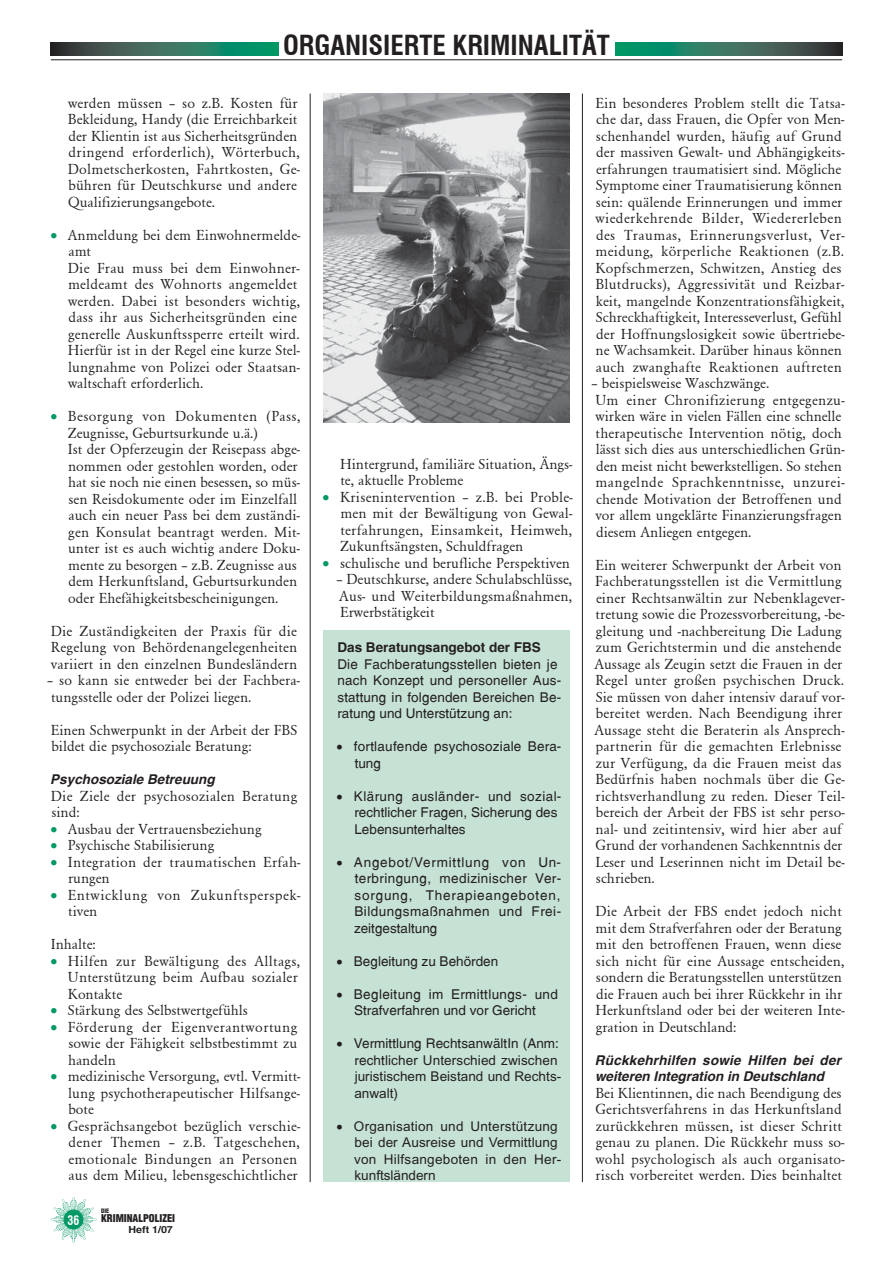
<style>
.page{position:relative;width:893px;height:1263px;background:#fff}
.page>*{position:absolute;margin:0;border:0;box-sizing:border-box;transform-origin:0 0}
.t1{font:700 condensed 27px "Swiss 721 BT";color:#231f20}
.t2{font:15px/16.5px "Garamond";letter-spacing:.005em;color:#231f20}
.t3{font:15px/16.5px "Garamond";letter-spacing:.035em;color:#231f20}
.t4{font:13.5px/16.5px "Switzerland Plain";letter-spacing:.01em;color:#231f20}
.t5{font:13.5px/16.5px "Arial";letter-spacing:.01em;color:#231f20}
.t6{font:italic 700 13.5px/16.5px "Switzerland";color:#231f20}
.t7{font:700 13.5px "Switzerland";color:#231f20}
.t8{font:700 condensed 12.75px "Swiss 721 BT";color:#fff;scale:.93 1}
.t9{font:10.5px "Switzerland Cond Black Plain";color:#231f20}
.t10{font:700 9.75px "Switzerland";color:#231f20;scale:1.1 1}
.t11{font:6px "Switzerland Cond Black Plain";color:#231f20}
.s1{color:#009864}
.s2{font-family:"Switzerland Plain"}
</style>
<div class="page">
<hr style="left:51px;top:60px;width:791px;height:1px;background:#231f20">
<hr style="left:310px;top:94px;width:1px;height:1088px;background:#231f20">
<hr style="left:582px;top:94px;width:1px;height:1088px;background:#231f20">
<svg style="left:51px;top:43px;width:227px;height:12px;background:#2c6d5a"></svg>
<svg style="left:615px;top:43px;width:227px;height:12px;background:#2c6f5b"></svg>
<div style="left:323px;top:630px;width:247px;height:552px;background:#c6e2d5"></div>
<img style="left:51px;top:1197px;width:45px;height:46px">
<div style="left:64px;top:1210px;width:19px;height:19px;background:#009864;border-radius:50%"></div>
<img style="left:323px;top:94px;width:246px;height:328px">
<h1 class="t1" style="left:283px;top:29px;width:328px">ORGANISIERTE KRIMINALITÄT</h1>
<p class="t2" style="left:68px;top:96px;width:234px">werden müssen – so z.B. Kosten für Bekleidung, Handy (die Erreichbarkeit der Klientin ist aus Sicherheitsgründen dringend erforderlich), Wörterbuch, Dolmetscherkosten, Fahrtkosten, Ge&shy;bühren für Deutschkurse und andere Qualifizierungsangebote.</p>
<p class="t2" style="left:68px;top:228px;width:234px;text-indent:-18px"><span class="s1">•</span> Anmeldung bei dem Einwohnermelde&shy;amt<br>Die Frau muss bei dem Einwohner&shy;meldeamt des Wohnorts angemeldet werden. Dabei ist besonders wichtig, dass ihr aus Sicherheitsgründen eine generelle Auskunftssperre erteilt wird.<br>Hierfür ist in der Regel eine kurze Stel&shy;lungnahme von Polizei oder Staatsan&shy;waltschaft erforderlich.</p>
<p class="t2" style="left:68px;top:409px;width:234px;text-indent:-17px"><span class="s1">•</span> Besorgung von Dokumenten (Pass, Zeugnisse, Geburtsurkunde u.ä.)<br>Ist der Opferzeugin der Reisepass abge&shy;nommen oder gestohlen worden, oder hat sie noch nie einen besessen, so müs&shy;sen Reisdokumente oder im Einzelfall auch ein neuer Pass bei dem zuständi&shy;gen Konsulat beantragt werden. Mit&shy;unter ist es auch wichtig andere Doku&shy;mente zu besorgen – z.B. Zeugnisse aus dem Herkunftsland, Geburtsurkunden oder Ehefähigkeitsbescheinigungen.</p>
<p class="t2" style="left:51px;top:624px;width:248px;text-align:justify">Die Zuständigkeiten der Praxis für die Regelung von Behördenangelegenheiten variiert in den einzelnen Bundesländern</p>
<p class="t2" style="left:47px;top:673px;width:254px">– so kann sie entweder bei der Fachbera&shy;tungsstelle oder der Polizei liegen.</p>
<p class="t2" style="left:51px;top:723px;width:248px">Einen Schwerpunkt in der Arbeit der FBS bildet die psychosoziale Beratung:</p>
<p class="t6" style="left:50px;top:772px;width:166px">Psychosoziale Betreuung</p>
<p class="t2" style="left:51px;top:789px;width:248px">Die Ziele der psychosozialen Beratung sind:</p>
<p class="t2" style="left:50px;top:822px;width:213px"><span class="s1">•</span> Ausbau der Vertrauensbeziehung</p>
<p class="t2" style="left:50px;top:838px;width:165px"><span class="s1">•</span> Psychische Stabilisierung</p>
<p class="t2" style="left:68px;top:855px;width:234px;text-indent:-18px"><span class="s1">•</span> Integration der traumatischen Erfah&shy;rungen</p>
<p class="t3" style="left:68px;top:888px;width:234px;text-indent:-18px"><span class="s1">•</span> Entwicklung von Zukunftsperspek&shy;tiven</p>
<p class="t2" style="left:51px;top:937px;width:46px">Inhalte:</p>
<p class="t2" style="left:68px;top:954px;width:234px;text-indent:-18px"><span class="s1">•</span> Hilfen zur Bewältigung des Alltags,<br>Unterstützung beim Aufbau sozialer<br>Kontakte</p>
<p class="t2" style="left:50px;top:1003px;width:199px"><span class="s1">•</span> Stärkung des Selbstwertgefühls</p>
<p class="t2" style="left:68px;top:1020px;width:231px;text-align:justify;text-indent:-18px"><span class="s1">•</span> Förderung der Eigenverantwortung sowie der Fähigkeit selbstbestimmt zu handeln</p>
<p class="t2" style="left:68px;top:1069px;width:234px;text-align:justify;text-indent:-18px"><span class="s1">•</span> medizinische Versorgung, evtl. Vermitt&shy;lung psychotherapeutischer Hilfsange&shy;bote</p>
<p class="t2" style="left:68px;top:1119px;width:233px;text-indent:-18px"><span class="s1">•</span> Gesprächsangebot bezüglich verschie&shy;dener Themen – z.B. Tatgeschehen, emotionale Bindungen an Personen aus dem Milieu, lebensgeschichtlicher</p>
<p class="t8" style="left:67px;top:1212px;width:14px">36</p>
<p class="t11" style="left:101px;top:1208px;width:10px">DIE</p>
<p class="t9" style="left:101px;top:1214px;width:76px">KRIMINALPOLIZEI</p>
<p class="t10" style="left:128px;top:1226px;width:42px">Heft 1/07</p>
<p class="t2" style="left:340px;top:457px;width:234px">Hintergrund, familiäre Situation, Ängs&shy;te, aktuelle Probleme</p>
<p class="t2" style="left:340px;top:490px;width:234px;text-align:justify;text-indent:-17px"><span class="s1">•</span> Krisenintervention – z.B. bei Proble&shy;men mit der Bewältigung von Gewal&shy;terfahrungen, Einsamkeit, Heimweh, Zukunftsängsten, Schuldfragen</p>
<p class="t2" style="left:322px;top:556px;width:249px"><span class="s1">•</span> schulische und berufliche Perspektiven</p>
<p class="t2" style="left:336px;top:572px;width:237px;text-align:justify">– Deutschkurse, andere Schulabschlüsse, Aus- und Weiterbildungsmaßnahmen, Erwerbstätigkeit</p>
<p class="t7" style="left:337px;top:642px;width:205px">Das Beratungsangebot der FBS</p>
<p class="t4" style="left:337px;top:657px;width:225px">Die Fachberatungsstellen bieten je nach Konzept und personeller Aus&shy;stattung in folgenden Bereichen Be&shy;ratung und Unterstützung an:</p>
<p class="t4" style="left:354px;top:739px;width:208px;text-indent:-18px">• fortlaufende psychosoziale Bera&shy;tung</p>
<p class="t4" style="left:354px;top:789px;width:208px;text-indent:-18px">• Klärung ausländer- und sozial&shy;rechtlicher Fragen, Sicherung des<br>Lebensunterhaltes</p>
<p class="t4" style="left:354px;top:855px;width:209px;text-align:justify;text-indent:-17px">• Angebot/Vermittlung von Un&shy;terbringung, medizinischer Ver&shy;sorgung, Therapieangeboten, Bildungsmaßnahmen und Frei&shy;zeitgestaltung</p>
<p class="t4" style="left:336px;top:954px;width:163px">• Begleitung zu Behörden</p>
<p class="t4" style="left:336px;top:987px;width:223px;text-align:center">• Begleitung im Ermittlungs- und<br>Strafverfahren und vor Gericht</p>
<p class="t4" style="left:336px;top:1036px;width:224px">• Vermittlung RechtsanwältIn (Anm:</p>
<p class="t5" style="left:354px;top:1053px;width:208px"><span class="s2">recht</span>licher Unterschied zwischen juristischem Beistand und Rechts&shy;anwalt)</p>
<p class="t5" style="left:354px;top:1119px;width:209px;text-indent:-18px">• Organisation und Unterstützung bei der Ausreise und Vermittlung von Hilfsangeboten in den Her&shy;kunftsländern</p>
<p class="t2" style="left:595px;top:96px;width:251px">Ein besonderes Problem stellt die Tatsa&shy;che dar, dass Frauen, die Opfer von Men&shy;schenhandel wurden, häufig auf Grund der massiven Gewalt- und Abhängigkeits&shy;erfahrungen traumatisiert sind. Mögliche Symptome einer Traumatisierung können sein: quälende Erinnerungen und immer wiederkehrende Bilder, Wiedererleben des Traumas, Erinnerungsverlust, Ver&shy;meidung, körperliche Reaktionen (z.B.<br>Kopfschmerzen, Schwitzen, Anstieg des Blutdrucks), Aggressivität und Reizbar&shy;keit, mangelnde Konzentrationsfähigkeit, Schreckhaftigkeit, Interesseverlust, Gefühl der Hoffnungslosigkeit sowie übertriebe&shy;ne Wachsamkeit. Darüber hinaus können auch zwanghafte Reaktionen auftreten</p>
<p class="t2" style="left:591px;top:376px;width:254px">– beispielsweise Waschzwänge.<br>Um einer Chronifizierung entgegenzu&shy;wirken wäre in vielen Fällen eine schnelle therapeutische Intervention nötig, doch lässt sich dies aus unterschiedlichen Grün&shy;den meist nicht bewerkstelligen. So stehen mangelnde Sprachkenntnisse, unzurei&shy;chende Motivation der Betroffenen und vor allem ungeklärte Finanzierungsfragen diesem Anliegen entgegen.</p>
<p class="t2" style="left:594px;top:558px;width:251px">Ein weiterer Schwerpunkt der Arbeit von Fachberatungsstellen ist die Vermittlung einer Rechtsanwältin zur Nebenklagever&shy;tretung sowie die Prozessvorbereitung, -be&shy;gleitung und -nachbereitung Die Ladung zum Gerichtstermin und die anstehende Aussage als Zeugin setzt die Frauen in der Regel unter großen psychischen Druck.<br>Sie müssen von daher intensiv darauf vor&shy;bereitet werden. Nach Beendigung ihrer Aussage steht die Beraterin als Ansprech&shy;partnerin für die gemachten Erlebnisse zur Verfügung, da die Frauen meist das Bedürfnis haben nochmals über die Ge&shy;richtsverhandlung zu reden. Dieser Teil&shy;bereich der Arbeit der FBS ist sehr perso&shy;nal- und zeitintensiv, wird hier aber auf Grund der vorhandenen Sachkenntnis der Leser und Leserinnen nicht im Detail be&shy;schrieben.</p>
<p class="t2" style="left:595px;top:904px;width:251px">Die Arbeit der FBS endet jedoch nicht mit dem Strafverfahren oder der Beratung mit den betroffenen Frauen, wenn diese sich nicht für eine Aussage entscheiden, sondern die Beratungsstellen unterstützen die Frauen auch bei ihrer Rückkehr in ihr Herkunftsland oder bei der weiteren Inte&shy;gration in Deutschland:</p>
<p class="t6" style="left:595px;top:1053px;width:248px">Rückkehrhilfen sowie Hilfen bei der weiteren Integration in Deutschland</p>
<p class="t2" style="left:595px;top:1086px;width:250px">Bei Klientinnen, die nach Beendigung des Gerichtsverfahrens in das Herkunftsland zurückkehren müssen, ist dieser Schritt genau zu planen. Die Rückkehr muss so&shy;wohl psychologisch als auch organisato&shy;risch vorbereitet werden. Dies beinhaltet</p>
</div>
